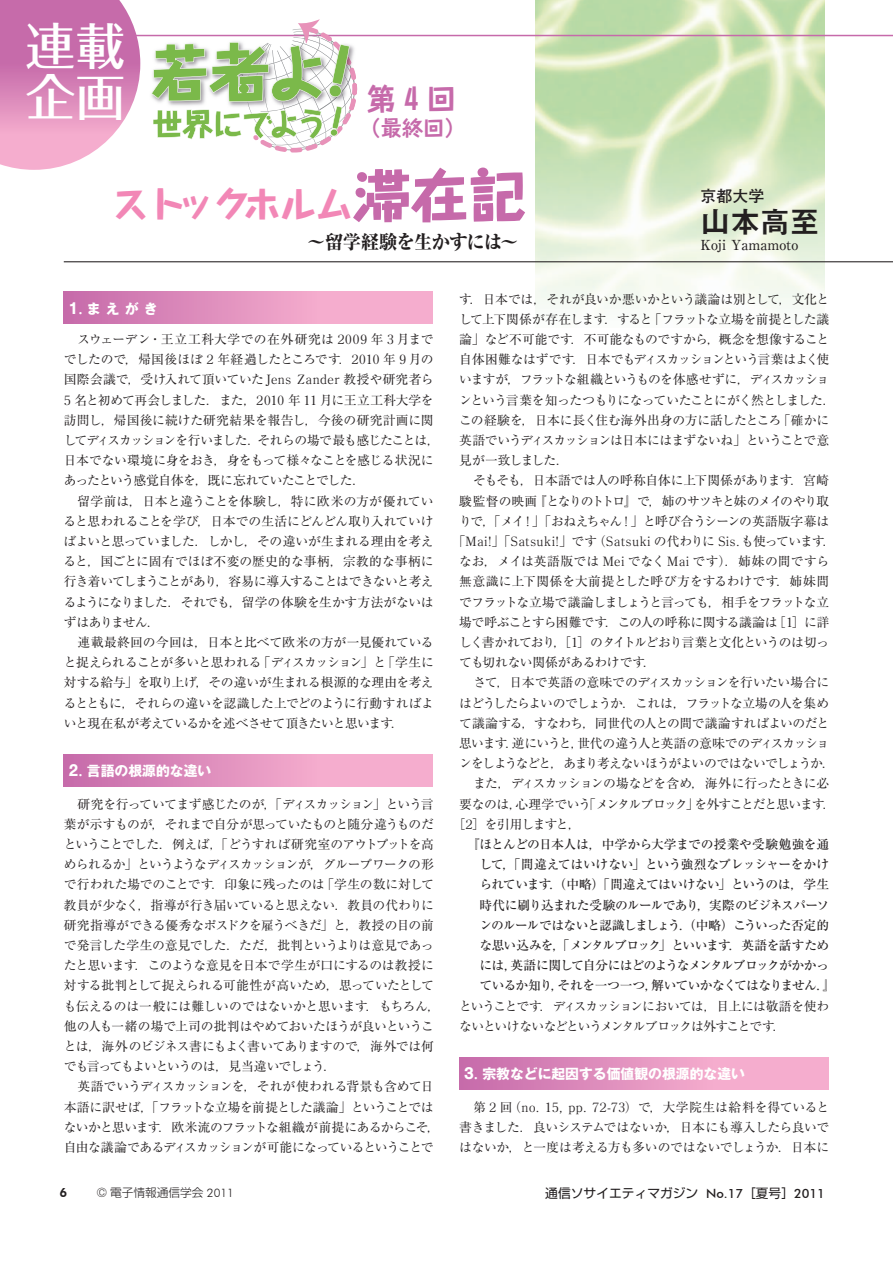
<style>
.page{position:relative;width:893px;height:1263px;background:#fff}
.page>*{position:absolute;margin:0;border:0;box-sizing:border-box;transform-origin:0 0}
.t1{font:500 49.95px/51px "Folk Pro";color:#fff}
.t2{font:800 35.1px "Taka Hand Std";letter-spacing:-.015em;color:#f287b6;scale:1.04 1}
.t3{font:29.7px "Midashi Go Pro MB31";color:#231f20}
.t4{font:700 29.7px "Taka Hand Std";color:#c66aaa}
.t5{font:700 21.3px "Taka Hand Std";color:#c66aaa}
.t6{font:800 19.2px "Ryumin Pro";letter-spacing:-.03em;color:#231f20;scale:.95 1}
.t7{font:700 15.9px "Futo Go B101 Pro";color:#231f20}
.t8{font:700 13.8px "Gothic MB101 Pro";color:#fff}
.t9{font:500 13.8px "Ryumin Pro";color:#231f20}
.t10{font:12.75px/20.2px "Ryumin Pro";letter-spacing:-.045em;color:#231f20;text-align:justify}
.t11{font:12.75px/20.2px "Ryumin Pro";letter-spacing:-.025em;color:#231f20}
.t12{font:500 12.75px "Ryumin Pro";letter-spacing:-.05em;color:#231f20}
.t13{font:12.75px/20.2px "Ryumin Pro";letter-spacing:-.08em;color:#231f20}
.t14{font:12.75px "MOG Century Old";letter-spacing:.02em;color:#231f20}
.t15{font:12.75px "Ryumin Pro";letter-spacing:-.09em;color:#231f20}
.t16{font:12.75px "Ryumin Pro";letter-spacing:-.085em;color:#231f20}
.t17{font:500 12.75px "Ryumin Pro";letter-spacing:-.08em;color:#231f20}
.t18{font:12.75px "Ryumin Pro";letter-spacing:-.02em;color:#231f20}
.t19{font:500 12.75px "Ryumin Pro";letter-spacing:-.02em;color:#231f20}
.t20{font:500 12.75px "Ryumin Pro";letter-spacing:-.03em;color:#231f20}
.t21{font:12.75px "Shin Go Pro";color:#231f20}
.t22{font:12.75px "Ryumin Pro";letter-spacing:-.07em;color:#231f20}
.t23{font:800 12.75px "Futura BT";color:#231f20}
.t24{font:300 11.7px "Shin Go Pro";color:#231f20}
.s1{font-size:57.75px;color:#c66aaa}
.s2{font-family:"K Ntoday Std Bold KL";font-weight:400}
.s3{font-family:"Ryumin Pro";font-weight:800}
.s4{font-family:"MOG Century Old"}
.s5{font-family:"Ryumin Pro"}
.s6{font-family:"Futura BT"}
.s7{font-family:"Futura BT";font-weight:500}
</style>
<div class="page">
<hr style="left:0;top:35px;width:893px;height:1px;background:#c66aaa">
<svg style="left:0;top:0;width:140px;height:170px"></svg>
<hr style="left:64px;top:261px;width:829px;height:1px;background:#231f20">
<svg style="left:151px;top:19px;width:212px;height:134px"></svg>
<div style="left:64px;top:292px;width:369px;height:32px;background:linear-gradient(to right,#c970ac,#ffbbd6)"></div>
<div style="left:64px;top:754px;width:369px;height:32px;background:linear-gradient(to right,#c970ac,#ffbbd6)"></div>
<div style="left:459px;top:1057px;width:369px;height:32px;background:linear-gradient(to right,#c96fac,#ffbbd6)"></div>
<h1 class="t1" style="left:26px;top:14px;width:101px">連載企画</h1>
<h3 class="t4" style="left:367px;top:78px;width:91px">第4回</h3>
<h3 class="t5" style="left:360px;top:113px;width:108px">（最終回）</h3>
<h2 class="t2" style="left:113px;top:180px;width:399px">ストックホルム<span class="s1">滞在記</span></h2>
<p class="t7" style="left:701px;top:184px;width:65px">京都大学</p>
<h3 class="t3" style="left:701px;top:198px;width:121px">山本高至</h3>
<h3 class="t6" style="left:307px;top:227px;width:224px">～留学経験を生かすには～</h3>
<p class="t9" style="left:701px;top:234px;width:99px">Koji Yamamoto</p>
<p class="t8" style="left:68px;top:297px;width:91px"><span class="s2">1</span><span class="s3">.</span> まえがき</p>
<p class="t11" style="left:64px;top:328px;width:378px;text-indent:14px">スウェーデン・王立工科大学での在外研究は <span class="s4">2009</span> 年 <span class="s4">3</span> 月まででしたので，帰国後ほぼ <span class="s4">2</span> 年経過したところです．<span class="s4">2010</span> 年 <span class="s4">9</span> 月の国際会議で，受け入れて頂いていた <span class="s4">Jens Zander</span> 教授や研究者ら<span class="s4">5</span> 名と初めて再会しました．また，<span class="s4">2010</span> 年 <span class="s4">11</span> 月に王立工科大学を訪問し，帰国後に続けた研究結果を報告し，今後の研究計画に関してディスカッションを行いました．それらの場で最も感じたことは，日本でない環境に身をおき，身をもって様々なことを感じる状況にあったという感覚自体を，既に忘れていたことでした．</p>
<p class="t10" style="left:64px;top:490px;width:372px;text-indent:14px">留学前は，日本と違うことを体験し，特に欧米の方が優れていると思われることを学び，日本での生活にどんどん取り入れていけばよいと思っていました．しかし，その違いが生まれる理由を考えると，国ごとに固有でほぼ不変の歴史的な事柄，宗教的な事柄に行き着いてしまうことがあり，容易に導入することはできないと考えるようになりました．それでも，留学の体験を生かす方法がないはずはありません．</p>
<p class="t10" style="left:64px;top:631px;width:371px;text-indent:14px">連載最終回の今回は，日本と比べて欧米の方が一見優れていると捉えられることが多いと思われる「ディスカッション」と「学生に対する給与」を取り上げ，その違いが生まれる根源的な理由を考えるとともに，それらの違いを認識した上でどのように行動すればよいと現在私が考えているかを述べさせて頂きたいと思います．</p>
<p class="t8" style="left:68px;top:759px;width:144px"><span class="s2">2</span><span class="s3">.</span> 言語の根源的な違い</p>
<p class="t10" style="left:64px;top:793px;width:378px;text-align:left;text-indent:14px">研究を行っていてまず感じたのが，「ディスカッション」という言葉が示すものが，それまで自分が思っていたものと随分違うものだということでした．例えば，「どうすれば研究室のアウトプットを高められるか」というようなディスカッションが，グループワークの形で行われた場でのことです．印象に残ったのは「学生の数に対して教員が少なく，指導が行き届いていると思えない．教員の代わりに研究指導ができる優秀なポスドクを雇うべきだ」と，教授の目の前で発言した学生の意見でした．ただ，批判というよりは意見であったと思います．このような意見を日本で学生が口にするのは教授に対する批判として捉えられる可能性が高いため，思っていたとしても伝えるのは一般には難しいのではないかと思います．もちろん，他の人も一緒の場で上司の批判はやめておいたほうが良いということは，海外のビジネス書にもよく書いてありますので，海外では何でも言ってもよいというのは，見当違いでしょう．</p>
<p class="t10" style="left:64px;top:1075px;width:378px;text-align:center">英語でいうディスカッションを，それが使われる背景も含めて日<br>本語に訳せば，「フラットな立場を前提とした議論」ということではないかと思います．欧米流のフラットな組織が前提にあるからこそ，自由な議論であるディスカッションが可能になっているということで</p>
<p class="t10" style="left:459px;top:288px;width:378px;text-align:left">す．日本では，それが良いか悪いかという議論は別として，文化として上下関係が存在します．すると「フラットな立場を前提とした議論」など不可能です．不可能なものですから，概念を想像すること自体困難なはずです．日本でもディスカッションという言葉はよく使いますが，フラットな組織というものを体感せずに，ディスカッションという言葉を知ったつもりになっていたことにがく然としました．この経験を，日本に長く住む海外出身の方に話したところ「確かに英語でいうディスカッションは日本にはまずないね」ということで意見が一致しました．</p>
<p class="t10" style="left:459px;top:470px;width:371px;text-indent:14px">そもそも，日本語では人の呼称自体に上下関係があります．宮崎駿監督の映画『となりのトトロ』で，姉のサツキと妹のメイのやり取りで，「メイ！」「おねえちゃん！」と呼び合うシーンの英語版字幕は</p>
<p class="t14" style="left:453px;top:533px;width:384px"><span class="s5">「</span>Mai!<span class="s5">」「</span>Satsuki!<span class="s5">」です（</span>Satsuki <span class="s5">の代わりに</span> Sis.<span class="s5">も使っています．</span></p>
<p class="t10" style="left:459px;top:550px;width:371px">なお，メイは英語版では <span class="s4">Mei</span> でなく <span class="s4">Mai</span> です）．姉妹の間ですら無意識に上下関係を大前提とした呼び方をするわけです．姉妹間でフラットな立場で議論しましょうと言っても，相手をフラットな立場で呼ぶことすら困難です．この人の呼称に関する議論は［<span class="s4">1</span>］に詳しく書かれており，［<span class="s4">1</span>］のタイトルどおり言葉と文化というのは切っても切れない関係があるわけです．</p>
<p class="t18" style="left:473px;top:672px;width:358px">さて，日本で英語の意味でのディスカッションを行いたい場合に</p>
<p class="t16" style="left:459px;top:693px;width:371px">はどうしたらよいのでしょうか．これは，フラットな立場の人を集め</p>
<p class="t11" style="left:459px;top:712px;width:371px">て議論する，すなわち，同世代の人との間で議論すればよいのだと</p>
<p class="t10" style="left:459px;top:732px;width:371px">思います．逆にいうと，世代の違う人と英語の意味でのディスカッショ</p>
<p class="t15" style="left:459px;top:753px;width:377px">ンをしようなどと，あまり考えないほうがよいのではないでしょうか．</p>
<p class="t10" style="left:473px;top:773px;width:358px">また，ディスカッションの場などを含め，海外に行ったときに必</p>
<p class="t10" style="left:459px;top:793px;width:378px">要なのは，心理学でいう「メンタルブロック」を外すことだと思います．</p>
<p class="t22" style="left:453px;top:814px;width:129px">［<span class="s4">2</span>］を引用しますと，</p>
<p class="t19" style="left:467px;top:834px;width:364px">『ほとんどの日本人は，中学から大学までの授業や受験勉強を通</p>
<p class="t20" style="left:479px;top:854px;width:351px">して，「間違えてはいけない」という強烈なプレッシャーをかけ</p>
<p class="t12" style="left:479px;top:874px;width:351px">られています．（中略）「間違えてはいけない」というのは，学生</p>
<p class="t12" style="left:479px;top:895px;width:351px">時代に刷り込まれた受験のルールであり，実際のビジネスパーソ</p>
<p class="t17" style="left:479px;top:915px;width:351px">ンのルールではないと認識しましょう．（中略）こういった否定的</p>
<p class="t12" style="left:479px;top:935px;width:351px">な思い込みを，「メンタルブロック」といいます．英語を話すため</p>
<p class="t12" style="left:479px;top:955px;width:351px">には，英語に関して自分にはどのようなメンタルブロックがかかっ</p>
<p class="t12" style="left:479px;top:975px;width:358px">ているか知り，それを一つ一つ，解いていかなくてはなりません．』</p>
<p class="t13" style="left:459px;top:995px;width:371px">ということです．ディスカッションにおいては，目上には敬語を使わないといけないなどというメンタルブロックは外すことです．</p>
<p class="t8" style="left:464px;top:1062px;width:283px"><span class="s2">3</span><span class="s3">.</span> 宗教などに起因する価値観の根源的な違い</p>
<p class="t10" style="left:459px;top:1096px;width:371px;text-indent:14px">第 <span class="s4">2</span> 回（<span class="s4">no. 15, pp. 72-73</span>）で，大学院生は給料を得ていると書きました．良いシステムではないか，日本にも導入したら良いではないか，と一度は考える方も多いのではないでしょうか．日本に</p>
<p class="t23" style="left:60px;top:1185px;width:9px">6</p>
<p class="t24" style="left:97px;top:1183px;width:138px">© 電子情報通信学会 <span class="s6">2011</span></p>
<p class="t21" style="left:545px;top:1182px;width:281px">通信ソサイエティマガジン <span class="s7">No.17</span>［夏号］<span class="s7">2011</span></p>
</div>
